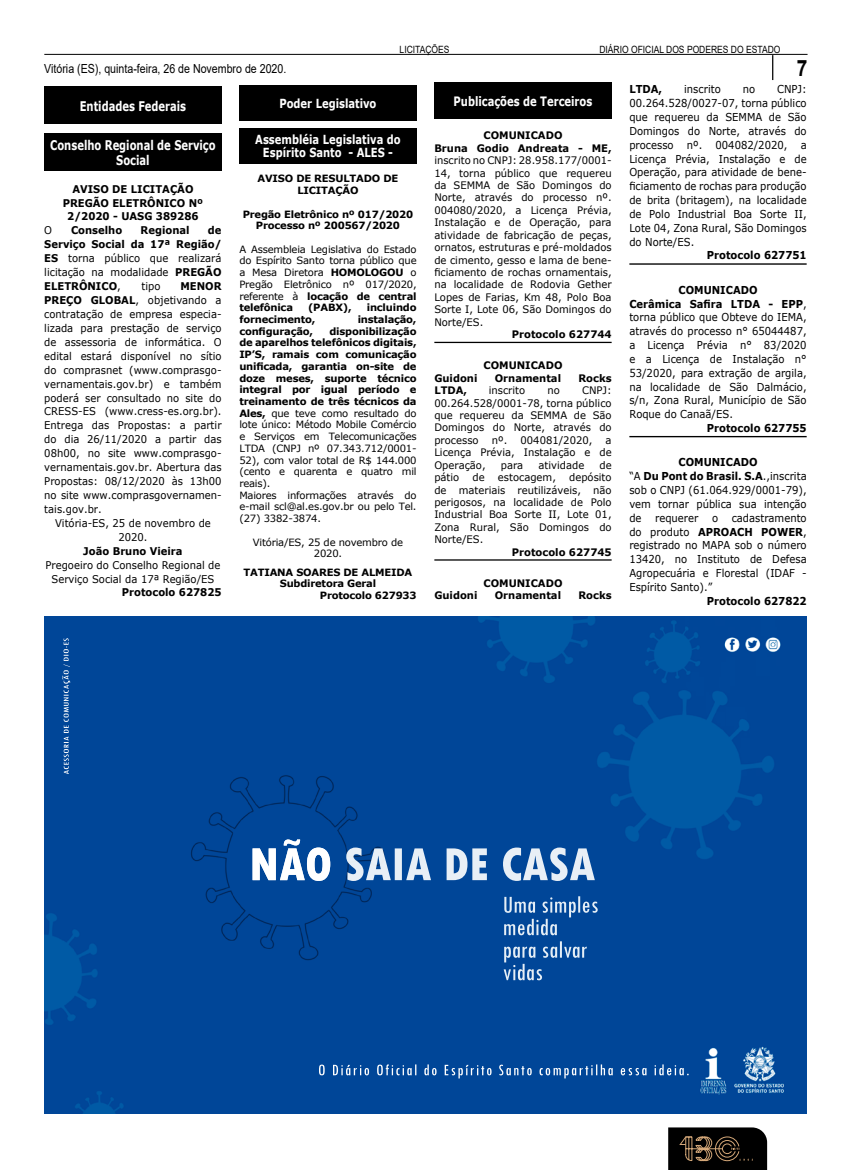
<style>
.page{position:relative;width:851px;height:1170px;background:#fff}
.page>*{position:absolute;margin:0;border:0;box-sizing:border-box;transform-origin:0 0}
.t1{font:700 22.5px "Arial";color:#000;scale:.85 1}
.t2{font:700 13.25px/14.6px "Verdana";color:#fff;text-align:center;scale:.75 1}
.t3{font:700 12.88px "Verdana";color:#fff;scale:.77 1}
.t4{font:700 12.5px/13.8px "Verdana";color:#fff;text-align:center;scale:.8 1}
.t5{font:12.5px "Arial";color:#000;scale:.85 1}
.t6{font:10.88px/13.9px "Verdana";color:#000;scale:.92 1}
.t7{font:700 10.88px "Verdana";color:#000;scale:.92 1}
.t8{font:10.62px/13.9px "Verdana";color:#000;text-align:justify;scale:.94 1}
.t9{font:700 10.62px/13.9px "Verdana";color:#000;text-align:center;scale:.94 1}
.t10{font:10.38px/12.4px "Verdana";color:#000;text-align:justify}
.t11{font:700 10.38px/12.4px "Verdana";color:#000;text-align:center}
.t12{font:10px/11.8px "Verdana";letter-spacing:-.02em;color:#000;text-align:justify}
.t13{font:700 10px/11.8px "Verdana";letter-spacing:-.02em;color:#000;text-align:center}
.t14{font:10px "Arial";color:#000;scale:.85 1}
.s1{font-weight:700}
</style>
<div class="page">
<hr style="left:44px;top:54px;width:763px;height:1px;background:#000">
<svg style="left:772px;top:55px;width:1px;height:25px"></svg>
<svg style="left:668px;top:1127px;width:99px;height:42px;background:#1d1813"></svg>
<div style="left:44px;top:87px;width:177px;height:37px;background:#000"></div>
<div style="left:44px;top:133px;width:177px;height:38px;background:#000"></div>
<div style="left:239px;top:85px;width:177px;height:35px;background:#000"></div>
<div style="left:239px;top:128px;width:177px;height:35px;background:#000"></div>
<hr style="left:434px;top:342px;width:177px;height:1px;background:#000">
<hr style="left:434px;top:559px;width:177px;height:1px;background:#000">
<div style="left:434px;top:83px;width:177px;height:36px;background:#000"></div>
<hr style="left:629px;top:263px;width:177px;height:2px;background:#000">
<hr style="left:629px;top:436px;width:177px;height:1px;background:#000">
<img style="left:44px;top:616px;width:762px;height:497px">
<p class="t14" style="left:399px;top:43px;width:60px">LICITAÇÕES</p>
<p class="t14" style="left:599px;top:43px;width:214px">DIÁRIO OFICIAL DOS PODERES DO ESTADO</p>
<p class="t5" style="left:44px;top:60px;width:286px">Vitória (ES), quinta-feira, 26 de Novembro de 2020.</p>
<p class="t2" style="left:80px;top:98px;width:143px">Entidades Federais</p>
<p class="t2" style="left:50px;top:137px;width:222px">Conselho Regional de Serviço<br>Social</p>
<p class="t9" style="left:63px;top:182px;width:151px">AVISO DE LICITAÇÃO<br>PREGÃO ELETRÔNICO Nº<br>2/2020 - UASG 389286</p>
<p class="t8" style="left:44px;top:223px;width:10px">O</p>
<p class="t9" style="left:71px;top:223px;width:56px">Conselho</p>
<p class="t9" style="left:141px;top:223px;width:54px">Regional</p>
<p class="t4" style="left:279px;top:96px;width:123px">Poder Legislativo</p>
<p class="t4" style="left:255px;top:132px;width:183px">Assembléia Legislativa do<br>Espírito Santo - ALES -</p>
<p class="t13" style="left:257px;top:173px;width:142px">AVISO DE RESULTADO DE<br>LICITAÇÃO</p>
<p class="t13" style="left:243px;top:208px;width:172px">Pregão Eletrônico nº 017/2020<br>Processo nº 200567/2020</p>
<p class="t12" style="left:239px;top:243px;width:179px">A Assembleia Legislativa do Estado do Espírito Santo torna público que a Mesa Diretora <span class="s1">HOMOLOGOU</span> o Pregão Eletrônico nº 017/2020, referente à <span class="s1">locação de central telefônica</span></p>
<p class="t8" style="left:44px;top:223px;width:190px;text-indent:164px"><span class="s1">de Serviço Social da 17ª Região/ ES</span> torna público que realizará licitação na modalidade <span class="s1">PREGÃO ELETRÔNICO</span>,</p>
<p class="t8" style="left:44px;top:279px;width:190px;text-indent:136px"><span class="s1">MENOR PREÇO GLOBAL</span>, objetivando a contratação de empresa especia&shy;lizada para prestação de serviço de assessoria de informática. O edital estará disponível no sítio do comprasnet (www.comprasgo&shy;vernamentais.gov.br) e também poderá ser consultado no site do CRESS-ES (www.cress-es.org.br).<br>Entrega das Propostas: a partir do dia 26/11/2020 a partir das 08h00, no site www.comprasgo&shy;vernamentais.gov.br. Abertura das Propostas: 08/12/2020 às 13h00 no site www.comprasgovernamen&shy;tais.gov.br.</p>
<p class="t8" style="left:55px;top:516px;width:167px;text-align:center">Vitória-ES, 25 de novembro de<br>2020.</p>
<p class="t9" style="left:83px;top:543px;width:107px">João Bruno Vieira</p>
<p class="t8" style="left:45px;top:557px;width:188px;text-align:center">Pregoeiro do Conselho Regional de<br>Serviço Social da 17ª Região/ES</p>
<p class="t9" style="left:122px;top:585px;width:108px">Protocolo 627825</p>
<p class="t8" style="left:141px;top:279px;width:22px">tipo</p>
<p class="t13" style="left:308px;top:301px;width:45px">(PABX),</p>
<p class="t13" style="left:367px;top:301px;width:51px">incluindo</p>
<p class="t13" style="left:239px;top:313px;width:78px">fornecimento,</p>
<p class="t13" style="left:357px;top:313px;width:60px">instalação,</p>
<p class="t13" style="left:239px;top:325px;width:75px">configuração,</p>
<p class="t12" style="left:239px;top:325px;width:179px;text-align:left;text-indent:90px"><span class="s1">disponibilização de aparelhos telefônicos digitais,<br>IP’S, ramais com comunicação unificada, garantia on-site de doze meses, suporte técnico integral por igual período e treinamento de três técnicos da<br>Ales,</span> que teve como resultado do lote único: Método Mobile Comércio e Serviços em Telecomunicações<br>LTDA (CNPJ nº 07.343.712/0001-<br>52), com valor total de R$ 144.000 (cento e quarenta e quatro mil reais).<br>Maiores informações através do e-mail scl@al.es.gov.br ou pelo Tel. (27) 3382-3874.</p>
<p class="t12" style="left:253px;top:536px;width:152px;text-align:center">Vitória/ES, 25 de novembro de<br>2020.</p>
<p class="t13" style="left:243px;top:566px;width:170px">TATIANA SOARES DE ALMEIDA</p>
<p class="t13" style="left:280px;top:577px;width:98px">Subdiretora Geral</p>
<p class="t13" style="left:320px;top:589px;width:98px">Protocolo 627933</p>
<p class="t3" style="left:453px;top:92px;width:182px">Publicações de Terceiros</p>
<p class="t11" style="left:434px;top:129px;width:179px">COMUNICADO<br>Bruna Godio Andreata - ME,</p>
<p class="t10" style="left:434px;top:154px;width:179px">inscrito no CNPJ: 28.958.177/0001- 14, torna público que requereu da SEMMA de São Domingos do Norte, através do processo nº.<br>004080/2020, a Licença Prévia, Instalação e de Operação, para atividade de fabricação de peças, ornatos, estruturas e pré-moldados de cimento, gesso e lama de bene&shy;ficiamento de rochas ornamentais, na localidade de Rodovia Gether Lopes de Farias, Km 48, Polo Boa Sorte I, Lote 06, São Domingos do Norte/ES.</p>
<p class="t11" style="left:512px;top:328px;width:101px">Protocolo 627744</p>
<p class="t11" style="left:483px;top:359px;width:81px">COMUNICADO</p>
<p class="t11" style="left:434px;top:371px;width:45px">Guidoni</p>
<p class="t11" style="left:494px;top:371px;width:68px">Ornamental</p>
<p class="t11" style="left:578px;top:371px;width:35px">Rocks</p>
<p class="t11" style="left:434px;top:384px;width:34px">LTDA,</p>
<p class="t10" style="left:488px;top:384px;width:38px">inscrito</p>
<p class="t10" style="left:547px;top:384px;width:14px">no</p>
<p class="t10" style="left:434px;top:384px;width:179px;text-indent:148px">CNPJ:<br>00.264.528/0001-78, torna público que requereu da SEMMA de São Domingos do Norte, através do processo</p>
<p class="t10" style="left:492px;top:434px;width:102px">nº. 004081/2020,</p>
<p class="t10" style="left:434px;top:434px;width:179px;text-indent:171px">a Licença Prévia, Instalação e de Operação,</p>
<p class="t10" style="left:500px;top:458px;width:24px">para</p>
<p class="t10" style="left:538px;top:458px;width:47px">atividade</p>
<p class="t10" style="left:599px;top:458px;width:14px">de</p>
<p class="t10" style="left:434px;top:471px;width:179px;text-indent:135px">depósito de materiais reutilizáveis, não perigosos, na localidade de Polo Industrial Boa Sorte II, Lote 01, Zona Rural, São Domingos do Norte/ES.</p>
<p class="t11" style="left:512px;top:545px;width:101px">Protocolo 627745</p>
<p class="t11" style="left:483px;top:576px;width:81px">COMUNICADO</p>
<p class="t11" style="left:434px;top:589px;width:45px">Guidoni</p>
<p class="t11" style="left:494px;top:589px;width:68px">Ornamental</p>
<p class="t11" style="left:578px;top:589px;width:35px">Rocks</p>
<p class="t10" style="left:434px;top:471px;width:26px">pátio</p>
<p class="t10" style="left:472px;top:471px;width:14px">de</p>
<p class="t10" style="left:498px;top:471px;width:59px">estocagem,</p>
<h1 class="t1" style="left:796px;top:53px;width:14px">7</h1>
<p class="t6" style="left:629px;top:82px;width:194px;text-align:justify;text-indent:148px">CNPJ:<br>00.264.528/0027-07, torna público que requereu da SEMMA de São Domingos do Norte, através do processo nº. 004082/2020, a Licença Prévia, Instalação e de Operação, para atividade de bene&shy;ficiamento de rochas para produção de brita (britagem), na localidade de Polo Industrial Boa Sorte II, Lote 04, Zona Rural, São Domingos do Norte/ES.</p>
<p class="t7" style="left:706px;top:248px;width:110px">Protocolo 627751</p>
<p class="t6" style="left:629px;top:283px;width:194px;text-indent:49px"><span class="s1">COMUNICADO<br>Cerâmica Safira LTDA - EPP</span>, torna público que Obteve do IEMA, através do processo n° 65044487, a Licença Prévia n° 83/2020 e a Licença de Instalação n°<br>53/2020, para extração de argila, na localidade de São Dalmácio, s/n, Zona Rural, Município de São<br>Roque do Canaã/ES.</p>
<p class="t7" style="left:706px;top:420px;width:110px">Protocolo 627755</p>
<p class="t6" style="left:629px;top:455px;width:194px;text-indent:49px"><span class="s1">COMUNICADO<br></span>“A <span class="s1">Du Pont do Brasil. S.A</span>.,inscrita sob o CNPJ (61.064.929/0001-79), vem tornar pública sua intenção de requerer o cadastramento do produto <span class="s1">APROACH POWER</span>, registrado no MAPA sob o número<br>13420, no Instituto de Defesa<br>Agropecuária e Florestal (IDAF -<br>Espírito Santo).”</p>
<p class="t7" style="left:706px;top:593px;width:110px">Protocolo 627822</p>
<p class="t7" style="left:629px;top:82px;width:37px">LTDA,</p>
<p class="t6" style="left:684px;top:82px;width:41px">inscrito</p>
<p class="t6" style="left:742px;top:82px;width:15px">no</p>
</div>
